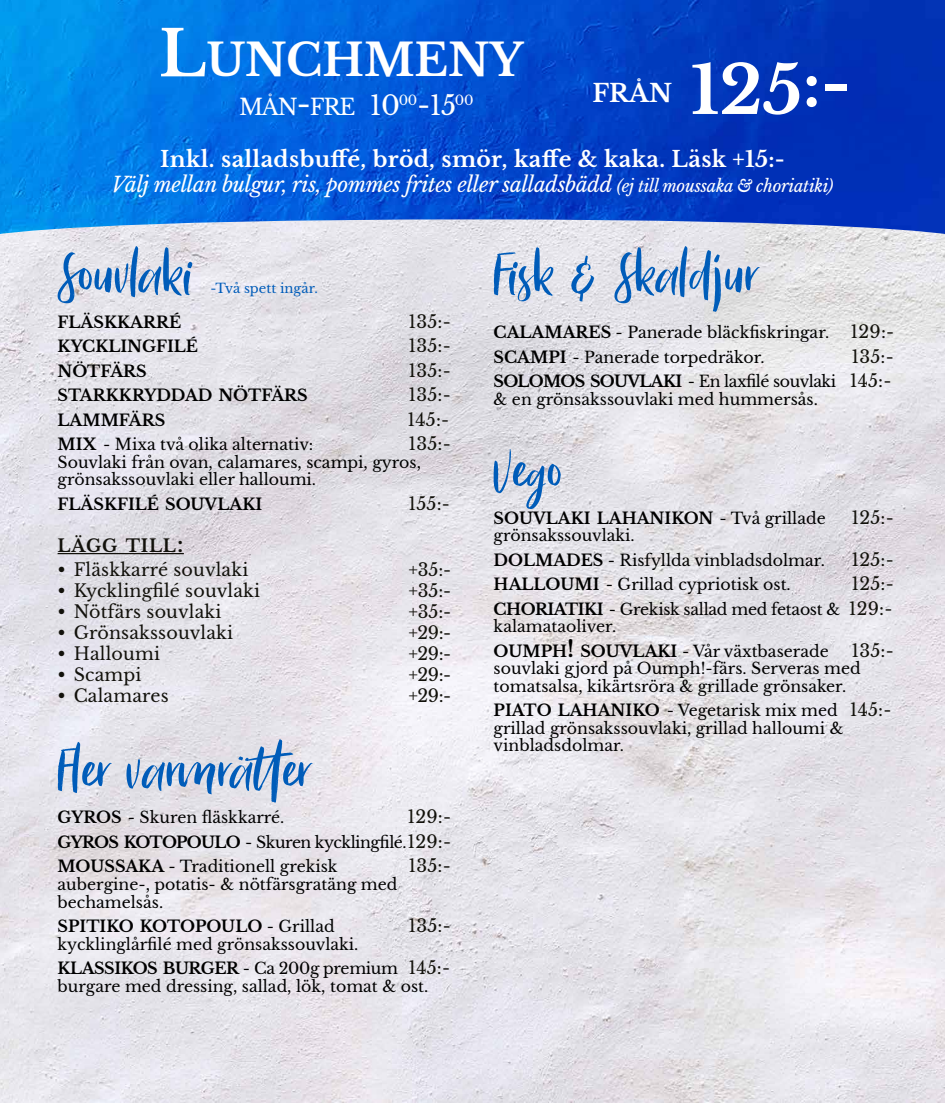
<style>
.page{position:relative;width:945px;height:1103px;background:#fff}
.page>*{position:absolute;margin:0;border:0;box-sizing:border-box;transform-origin:0 0}
.t1{font:71.75px "Bitter Rose";color:#005cb9}
.t2{font:700 66.5px "Libre Baskerville";color:#fff}
.t3{font:700 44.1px "Libre Baskerville";color:#fff}
.t4{font:700 24.5px "Libre Baskerville";color:#fff}
.t5{font:22.14px "Libre Baskerville";letter-spacing:-.055em;color:#fff}
.t6{font:700 21.88px "Libre Baskerville";letter-spacing:.015em;color:#fff}
.t7{font:italic 20.82px "Libre Baskerville";letter-spacing:-.015em;color:#fff}
.t8{font:17.5px "Libre Baskerville";letter-spacing:.01em;color:#12110b}
.t9{font:700 17.41px "Libre Baskerville";letter-spacing:.045em;color:#12110b}
.t10{font:700 15.92px "Libre Baskerville";color:#000}
.t11{font:700 15.92px "Libre Baskerville";letter-spacing:-.03em;color:#000}
.t12{font:15.75px/17.5px "Libre Baskerville";color:#000}
.t13{font:15.75px/17.5px "Libre Baskerville";letter-spacing:-.02em;color:#000}
.t14{font:13.12px "Libre Baskerville";color:#005cb9}
.s1{font-size:63px}
.s2{font-size:31.68px}
.s3{font-size:26.51px}
.s4{font-size:28.7px}
.s5{font-size:16.8px}
.s6{font-weight:700;font-size:15.92px}
.s7{font-weight:400;font-size:24.85px}
.s8{font-size:17.5px;color:#12110b}
.s9{font-weight:400;font-size:15.75px}
.s10{font-weight:400;font-size:17.5px;color:#12110b}
.s11{color:#005db9}
.s12{font-weight:700;font-size:22.75px}
</style>
<div class="page">
<img style="left:0;top:234px;width:945px;height:868px">
<img style="left:0;top:0;width:945px;height:234px">
<hr style="left:58px;top:553px;width:126px;height:1px;background:#12110b">
<h3 class="t3" style="left:159px;top:34px;width:366px"><span class="s1">L</span>UNCHMENY</h3>
<h3 class="t5" style="left:239px;top:93px;width:236px">MÅN<span class="s2">-</span>FRE <span class="s3">10</span><sup>00</sup><span class="s4">-</span><span class="s3">15</span><sup>00</sup></h3>
<h3 class="t6" style="left:160px;top:146px;width:626px">Inkl. salladsbuffé, bröd, smör, kaffe &amp; kaka. Läsk +15:-</h3>
<h3 class="t7" style="left:111px;top:172px;width:724px">Välj mellan bulgur, ris, pommes frites eller salladsbädd <span class="s5">(ej till moussaka &amp; choriatiki)</span></h3>
<h2 class="t2" style="left:690px;top:49px;width:163px">125:-</h2>
<h3 class="t4" style="left:592px;top:78px;width:81px">FRÅN</h3>
<h1 class="t1" style="left:58px;top:238px;width:137px">Souvlaki</h1>
<p class="t14" style="left:211px;top:280px;width:109px">-Två spett ingår.</p>
<p class="t10" style="left:58px;top:312px;width:125px">FLÄSKKARRÉ</p>
<p class="t8" style="left:408px;top:311px;width:44px">135:-</p>
<p class="t10" style="left:58px;top:337px;width:142px">KYCKLINGFILÉ</p>
<p class="t8" style="left:408px;top:335px;width:44px">135:-</p>
<p class="t10" style="left:58px;top:361px;width:91px">NÖTFÄRS</p>
<p class="t8" style="left:408px;top:360px;width:44px">135:-</p>
<p class="t10" style="left:58px;top:386px;width:252px">STARKKRYDDAD NÖTFÄRS</p>
<p class="t8" style="left:408px;top:384px;width:44px">135:-</p>
<p class="t10" style="left:58px;top:410px;width:109px">LAMMFÄRS</p>
<p class="t8" style="left:408px;top:409px;width:43px">145:-</p>
<p class="t12" style="left:58px;top:436px;width:257px"><span class="s6">MIX</span> - Mixa två olika alternativ:</p>
<p class="t8" style="left:408px;top:433px;width:44px">135:-</p>
<p class="t12" style="left:58px;top:453px;width:365px">Souvlaki från ovan, calamares, scampi, gyros, grönsakssouvlaki eller halloumi.</p>
<p class="t10" style="left:58px;top:494px;width:206px">FLÄSKFILÉ SOUVLAKI</p>
<p class="t8" style="left:408px;top:493px;width:43px">155:-</p>
<p class="t9" style="left:58px;top:535px;width:128px">LÄGG TILL<span class="s7">:</span></p>
<p class="t8" style="left:58px;top:559px;width:192px">• Fläskkarré souvlaki</p>
<p class="t8" style="left:408px;top:559px;width:44px">+35:-</p>
<p class="t8" style="left:58px;top:580px;width:204px">• Kycklingfilé souvlaki</p>
<p class="t8" style="left:408px;top:580px;width:44px">+35:-</p>
<p class="t8" style="left:58px;top:601px;width:165px">• Nötfärs souvlaki</p>
<p class="t8" style="left:408px;top:601px;width:44px">+35:-</p>
<p class="t8" style="left:58px;top:622px;width:177px">• Grönsakssouvlaki</p>
<p class="t8" style="left:408px;top:622px;width:44px">+29:-</p>
<p class="t8" style="left:58px;top:643px;width:104px">• Halloumi</p>
<p class="t8" style="left:408px;top:643px;width:44px">+29:-</p>
<p class="t8" style="left:58px;top:664px;width:85px">• Scampi</p>
<p class="t8" style="left:408px;top:664px;width:44px">+29:-</p>
<p class="t8" style="left:58px;top:685px;width:113px">• Calamares</p>
<p class="t8" style="left:408px;top:685px;width:44px">+29:-</p>
<h1 class="t1" style="left:58px;top:734px;width:254px">Fler varmrätter</h1>
<p class="t12" style="left:58px;top:809px;width:228px"><span class="s6">GYROS</span> - Skuren fläskkarré.</p>
<p class="t8" style="left:408px;top:806px;width:45px">129:-</p>
<p class="t12" style="left:58px;top:830px;width:395px;line-height:24.5px"><span class="s6">GYROS KOTOPOULO</span> - Skuren kycklingfilé. <span class="s8">129:-<br></span><span class="s6">MOUSSAKA</span> - Traditionell grekisk</p>
<p class="t8" style="left:408px;top:855px;width:44px">135:-</p>
<p class="t12" style="left:58px;top:875px;width:341px">aubergine-, potatis- &amp; nötfärsgratäng med bechamelsås.</p>
<p class="t10" style="left:58px;top:916px;width:279px">SPITIKO KOTOPOULO <span class="s9">- Grillad</span></p>
<p class="t8" style="left:408px;top:915px;width:44px">135:-</p>
<p class="t12" style="left:58px;top:935px;width:302px">kycklinglårfilé med grönsakssouvlaki.</p>
<p class="t11" style="left:58px;top:958px;width:394px">KLASSIKOS BURGER <span class="s9">- Ca 200g premium</span> <span class="s10">145:-</span></p>
<p class="t12" style="left:58px;top:977px;width:372px">burgare med dressing, sallad, lök, tomat &amp; ost.</p>
<h1 class="t1" style="left:494px;top:238px;width:265px">Fisk &amp; Skal<span class="s11">dj</span>ur</h1>
<p class="t12" style="left:494px;top:320px;width:402px;line-height:24.5px"><span class="s6">CALAMARES</span> - Panerade bläckfiskringar. <span class="s8">129:-<br></span><span class="s6">SCAMPI</span> - Panerade torpedräkor.</p>
<p class="t8" style="left:852px;top:346px;width:44px">135:-</p>
<p class="t12" style="left:494px;top:373px;width:399px"><span class="s6">SOLOMOS SOUVLAKI</span> - En laxfilé souvlaki <span class="s8">145:- </span>&amp; en grönsakssouvlaki med hummersås.</p>
<h1 class="t1" style="left:494px;top:434px;width:71px">Vego</h1>
<p class="t10" style="left:494px;top:508px;width:334px">SOUVLAKI LAHANIKON <span class="s9">- Två grillade</span></p>
<p class="t8" style="left:852px;top:507px;width:44px">125:-</p>
<p class="t12" style="left:494px;top:523px;width:333px;line-height:24.5px">grönsakssouvlaki.<br><span class="s6">DOLMADES</span> - Risfyllda vinbladsdolmar.</p>
<p class="t8" style="left:852px;top:549px;width:44px">125:-</p>
<p class="t12" style="left:494px;top:576px;width:299px"><span class="s6">HALLOUMI</span> - Grillad cypriotisk ost.</p>
<p class="t8" style="left:852px;top:573px;width:44px">125:-</p>
<p class="t13" style="left:494px;top:600px;width:400px"><span class="s6">CHORIATIKI</span> - Grekisk sallad med fetaost &amp; <span class="s8">129:- </span>kalamataoliver.</p>
<p class="t12" style="left:494px;top:642px;width:337px"><span class="s6">OUMPH</span><span class="s12">!</span> <span class="s6">SOUVLAKI</span> - Vår växtbaserade</p>
<p class="t8" style="left:852px;top:640px;width:44px">135:-</p>
<p class="t12" style="left:494px;top:660px;width:369px">souvlaki gjord på Oumph!-färs. Serveras med tomatsalsa, kikärtsröra &amp; grillade grönsaker.</p>
<p class="t12" style="left:494px;top:702px;width:399px"><span class="s6">PIATO LAHANIKO</span> - Vegetarisk mix med <span class="s8">145:- </span>grillad grönsakssouvlaki, grillad halloumi &amp; vinbladsdolmar.</p>
</div>
